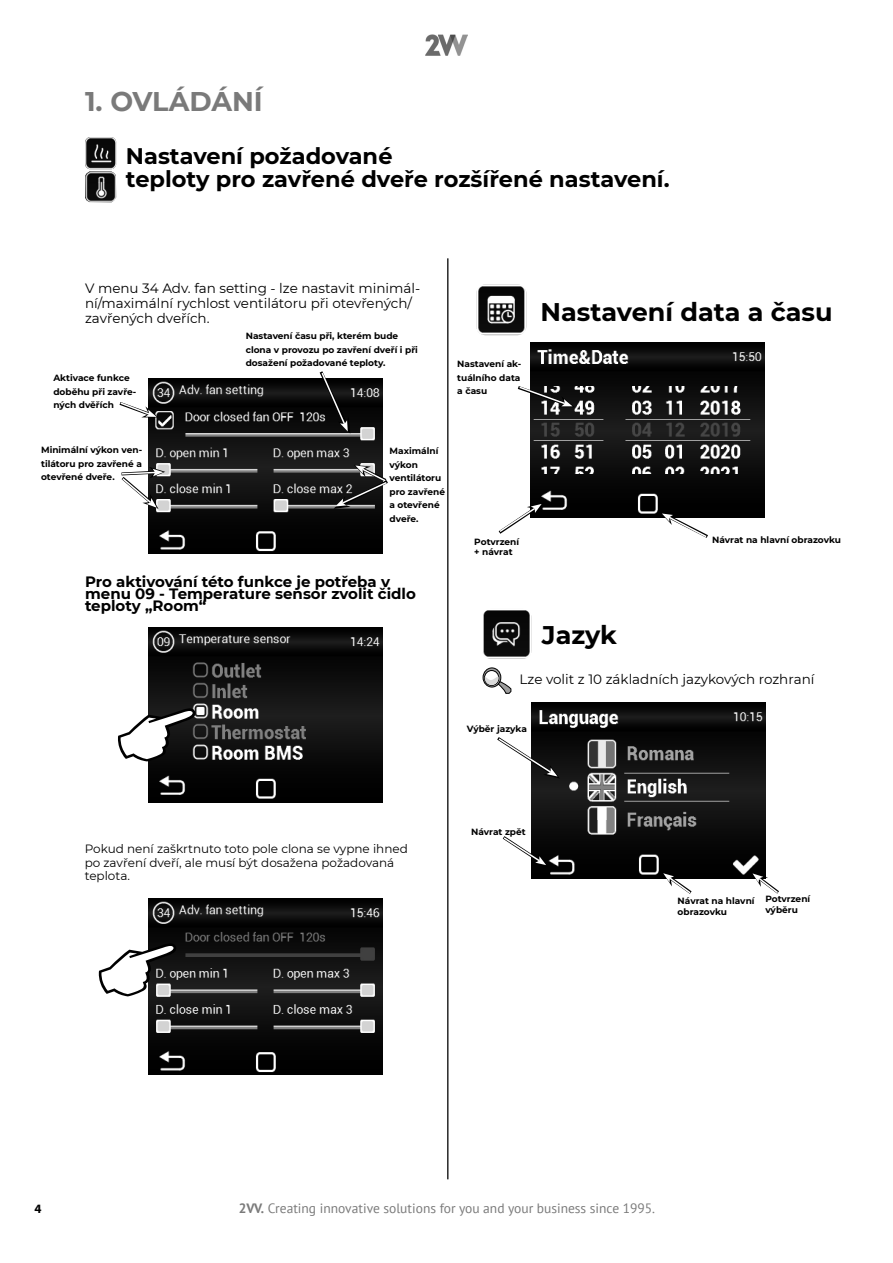
<style>
.page{position:relative;width:893px;height:1263px;background:#fff}
.page>*{position:absolute;margin:0;border:0;box-sizing:border-box;transform-origin:0 0}
.t1{font:700 27px "Montserrat";color:#7a7a7a}
.t2{font:700 25.5px "Montserrat";color:#000}
.t3{font:700 22.5px/22.5px "Montserrat";color:#000}
.t4{font:700 15px/12px "Montserrat";color:#000}
.t5{font:13.5px/15px "Montserrat";color:#000}
.t6{font:13.5px "PT Sans";color:#7a7a7a}
.t7{font:700 12.75px "Myriad Pro";color:#000}
.t8{font:12px/13.5px "Montserrat";color:#000}
.t9{font:700 9px/13.5px "Montserrat";color:#000}
.s1{font-weight:700}
</style>
<div class="page">
<img style="left:425px;top:34px;width:43px;height:21px">
<img style="left:530px;top:342px;width:234px;height:176px">
<img style="left:148px;top:899px;width:234px;height:175px">
<img style="left:148px;top:627px;width:234px;height:176px">
<img style="left:148px;top:378px;width:234px;height:175px">
<img style="left:476px;top:284px;width:50px;height:51px">
<svg style="left:517px;top:384px;width:58px;height:23px"></svg>
<svg style="left:498px;top:503px;width:45px;height:31px"></svg>
<svg style="left:660px;top:512px;width:51px;height:26px"></svg>
<img style="left:85px;top:137px;width:31px;height:32px">
<hr style="left:447px;top:258px;width:1px;height:921px;background:#000">
<svg style="left:119px;top:399px;width:39px;height:19px"></svg>
<svg style="left:317px;top:371px;width:33px;height:63px;background:#363636"></svg>
<svg style="left:121px;top:467px;width:44px;height:42px"></svg>
<svg style="left:334px;top:465px;width:54px;height:44px;background:#4f4f4f"></svg>
<svg style="left:118px;top:708px;width:78px;height:53px"></svg>
<svg style="left:98px;top:943px;width:79px;height:53px"></svg>
<img style="left:85px;top:171px;width:31px;height:31px">
<img style="left:531px;top:703px;width:234px;height:175px">
<svg style="left:483px;top:668px;width:18px;height:19px"></svg>
<div style="left:483px;top:668px;width:18px;height:19px;border:1px solid #000;border-radius:50%"></div>
<svg style="left:484px;top:670px;width:15px;height:15px"></svg>
<div style="left:484px;top:670px;width:15px;height:16px;border:1px solid #000;border-radius:50%"></div>
<svg style="left:485px;top:674px;width:26px;height:20px"></svg>
<img style="left:483px;top:610px;width:47px;height:49px">
<svg style="left:497px;top:734px;width:63px;height:44px"></svg>
<svg style="left:502px;top:833px;width:46px;height:34px"></svg>
<svg style="left:662px;top:872px;width:33px;height:22px"></svg>
<svg style="left:752px;top:872px;width:27px;height:22px"></svg>
<h1 class="t1" style="left:85px;top:82px;width:179px">1. OVLÁDÁNÍ</h1>
<h3 class="t3" style="left:126px;top:144px;width:545px">Nastavení požadované<br>teploty pro zavřené dveře rozšířené nastavení.</h3>
<h3 class="t5" style="left:85px;top:280px;width:337px">V menu 34 Adv. fan setting - lze nastavit minimál&shy;ní/maximální rychlost ventilátoru při otevřených/ zavřených dveřích.</h3>
<p class="t9" style="left:53px;top:371px;width:85px">Aktivace funkce doběhu při zavře&shy;ných dvěřích</p>
<p class="t9" style="left:246px;top:329px;width:174px">Nastavení času při, kterém bude clona v provozu po zavření dveří i při dosažení požadované teploty.</p>
<p class="t9" style="left:457px;top:357px;width:66px;text-align:justify">Nastavení ak&shy;tuálního data a času</p>
<h2 class="t2" style="left:540px;top:294px;width:294px">Nastavení data a času</h2>
<p class="t9" style="left:41px;top:443px;width:103px;text-align:justify">Minimální výkon ven&shy;tilátoru pro zavřené a otevřené dveře.</p>
<p class="t9" style="left:390px;top:444px;width:57px">Maximální výkon ventilátoru pro zavřené a otevřené dveře.</p>
<h3 class="t4" style="left:85px;top:575px;width:332px">Pro aktivování této funkce je potřeba v menu 09 - Temperature sensor zvolit čidlo teploty „Room“</h3>
<p class="t9" style="left:474px;top:535px;width:46px;line-height:10.8px">Potvrzení + návrat</p>
<p class="t9" style="left:712px;top:532px;width:130px">Návrat na hlavní obrazovku</p>
<h2 class="t2" style="left:542px;top:617px;width:77px">Jazyk</h2>
<h3 class="t5" style="left:520px;top:671px;width:296px">Lze volit z 10 základních jazykových rozhraní</h3>
<p class="t9" style="left:467px;top:722px;width:62px">Výběr jazyka</p>
<h3 class="t8" style="left:85px;top:842px;width:325px">Pokud není zaškrtnuto toto pole clona se vypne ihned po zavření dveří, ale musí být dosažena požadovaná teplota.</h3>
<p class="t9" style="left:471px;top:825px;width:56px">Návrat zpět</p>
<p class="t9" style="left:678px;top:895px;width:78px;line-height:10.8px">Návrat na hlavní obrazovku</p>
<p class="t9" style="left:765px;top:893px;width:46px;line-height:10.8px">Potvrzení výběru</p>
<h3 class="t7" style="left:35px;top:1200px;width:9px">4</h3>
<h3 class="t6" style="left:239px;top:1200px;width:418px"><span class="s1">2VV.</span> Creating innovative solutions for you and your business since 1995.</h3>
</div>
